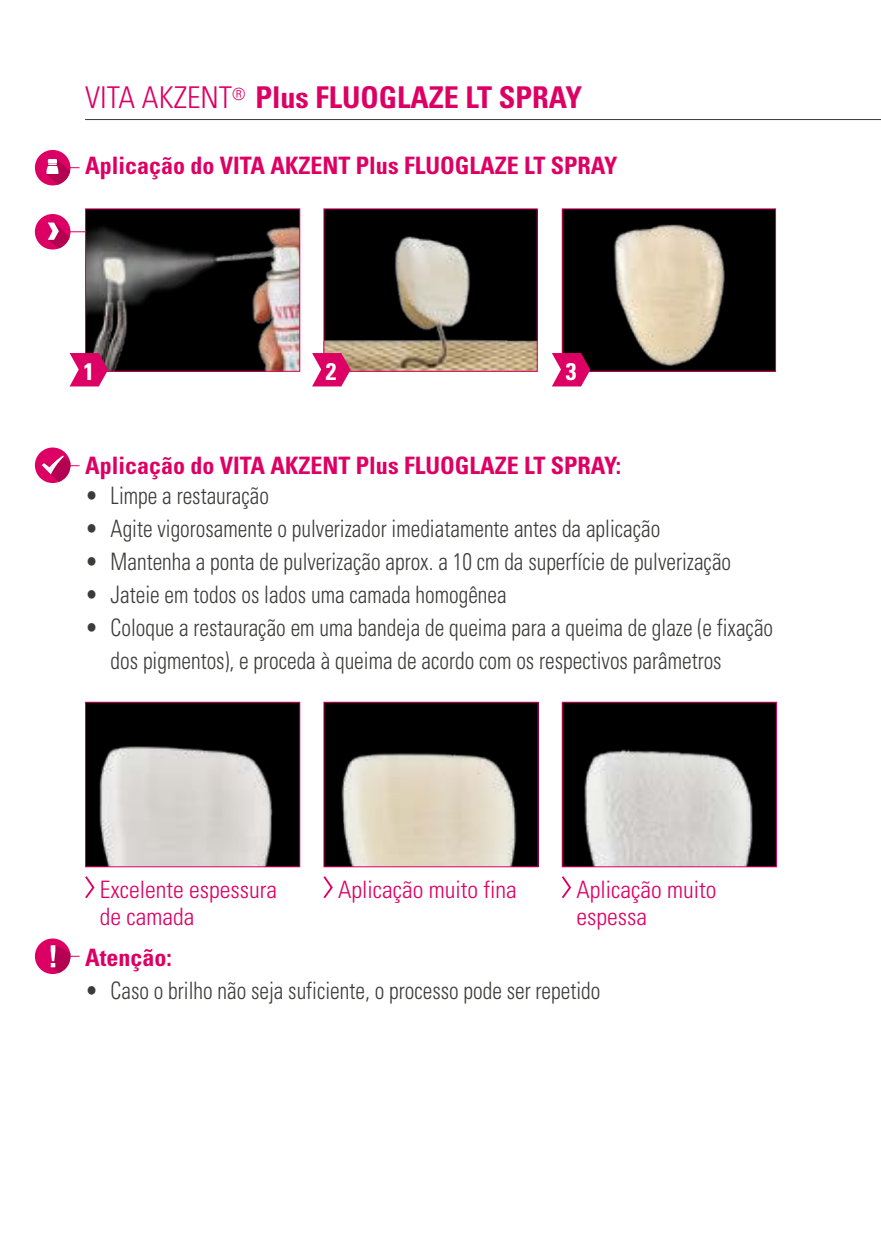
<style>
.page{position:relative;width:881px;height:1259px;background:#fff}
.page>*{position:absolute;margin:0;border:0;box-sizing:border-box;transform-origin:0 0}
.t1{font:700 condensed 30px "Univers LT Std";color:#dd0064}
.t2{font:300 condensed 24px/33px "Univers LT Std";color:#3b3b3a;scale:.9 1}
.t3{font:700 condensed 24px "Univers LT Std";color:#dd0064}
.t4{font:300 condensed 24px/27px "Univers LT Std";color:#dd0064}
.t5{font:700 condensed 24px "Univers LT Std";color:#fff}
.s1{font-weight:300}
</style>
<div class="page">
<hr style="left:35px;top:231px;width:71px;height:1px;background:#dd0064">
<div style="left:35px;top:214px;width:35px;height:35px;background:#dd0064;border-radius:50%"></div>
<svg style="left:48px;top:222px;width:22px;height:26px"></svg>
<hr style="left:48px;top:955px;width:31px;height:2px;background:#dd0064">
<div style="left:35px;top:938px;width:35px;height:36px;background:#dd0064;border-radius:50%"></div>
<svg style="left:51px;top:945px;width:21px;height:28px"></svg>
<hr style="left:37px;top:465px;width:42px;height:1px;background:#dd0064">
<div style="left:35px;top:447px;width:35px;height:36px;background:#dd0064;border-radius:50%"></div>
<svg style="left:42px;top:455px;width:30px;height:27px"></svg>
<div style="left:35px;top:150px;width:35px;height:35px;background:#dd0064;border-radius:50%"></div>
<svg style="left:46px;top:159px;width:33px;height:26px"></svg>
<div style="left:85px;top:209px;width:214px;height:162px;background:#000"></div>
<img style="left:87px;top:226px;width:211px;height:144px">
<div style="left:85px;top:208px;width:215px;height:164px;border:1px solid #dd0064"></div>
<div style="left:324px;top:209px;width:213px;height:162px;background:#000"></div>
<img style="left:325px;top:236px;width:210px;height:134px">
<img style="left:563px;top:210px;width:210px;height:160px">
<div style="left:561px;top:208px;width:214px;height:164px;border:1px solid #dd0064"></div>
<svg style="left:70px;top:353px;width:38px;height:33px"></svg>
<svg style="left:312px;top:353px;width:38px;height:33px"></svg>
<svg style="left:552px;top:353px;width:38px;height:33px"></svg>
<div style="left:85px;top:702px;width:215px;height:165px;background:#000"></div>
<img style="left:99px;top:746px;width:174px;height:119px">
<div style="left:85px;top:702px;width:215px;height:165px;border:1px solid #dd0064"></div>
<div style="left:324px;top:702px;width:214px;height:165px;background:#000"></div>
<img style="left:341px;top:753px;width:176px;height:112px">
<div style="left:562px;top:702px;width:214px;height:165px;background:#000"></div>
<img style="left:584px;top:749px;width:169px;height:116px">
<div style="left:561px;top:702px;width:215px;height:165px;border:1px solid #dd0064"></div>
<hr style="left:85px;top:119px;width:795px;height:1px;background:#3b3b3a">
<svg style="left:85px;top:876px;width:10px;height:23px"></svg>
<svg style="left:323px;top:876px;width:10px;height:23px"></svg>
<svg style="left:561px;top:876px;width:11px;height:23px"></svg>
<p class="t1" style="left:85px;top:79px;width:498px"><span class="s1">VITA AKZENT</span><sup>®</sup> Plus FLUOGLAZE LT SPRAY</p>
<p class="t3" style="left:85px;top:151px;width:533px">Aplicação do VITA AKZENT Plus FLUOGLAZE LT SPRAY</p>
<p class="t5" style="left:83px;top:357px;width:12px">1</p>
<p class="t5" style="left:326px;top:357px;width:12px">2</p>
<p class="t5" style="left:565px;top:357px;width:12px">3</p>
<p class="t3" style="left:85px;top:450px;width:537px">Aplicação do VITA AKZENT Plus FLUOGLAZE LT SPRAY:</p>
<p class="t2" style="left:85px;top:479px;width:206px">• Limpe a restauração</p>
<p class="t2" style="left:85px;top:512px;width:640px">• Agite vigorosamente o pulverizador imediatamente antes da aplicação</p>
<p class="t2" style="left:85px;top:545px;width:719px">• Mantenha a ponta de pulverização aprox. a 10 cm da superfície de pulverização</p>
<p class="t2" style="left:85px;top:578px;width:470px">• Jateie em todos os lados uma camada homogênea</p>
<p class="t2" style="left:111px;top:611px;width:737px;text-indent:-26px">• Coloque a restauração em uma bandeja de queima para a queima de glaze (e fixação dos pigmentos), e proceda à queima de acordo com os respectivos parâmetros</p>
<p class="t4" style="left:100px;top:876px;width:179px">Excelente espessura de camada</p>
<p class="t4" style="left:338px;top:876px;width:180px">Aplicação muito fina</p>
<p class="t4" style="left:576px;top:876px;width:141px">Aplicação muito espessa</p>
<p class="t3" style="left:85px;top:943px;width:88px">Atenção:</p>
<p class="t2" style="left:85px;top:974px;width:573px">• Caso o brilho não seja suficiente, o processo pode ser repetido</p>
</div>
